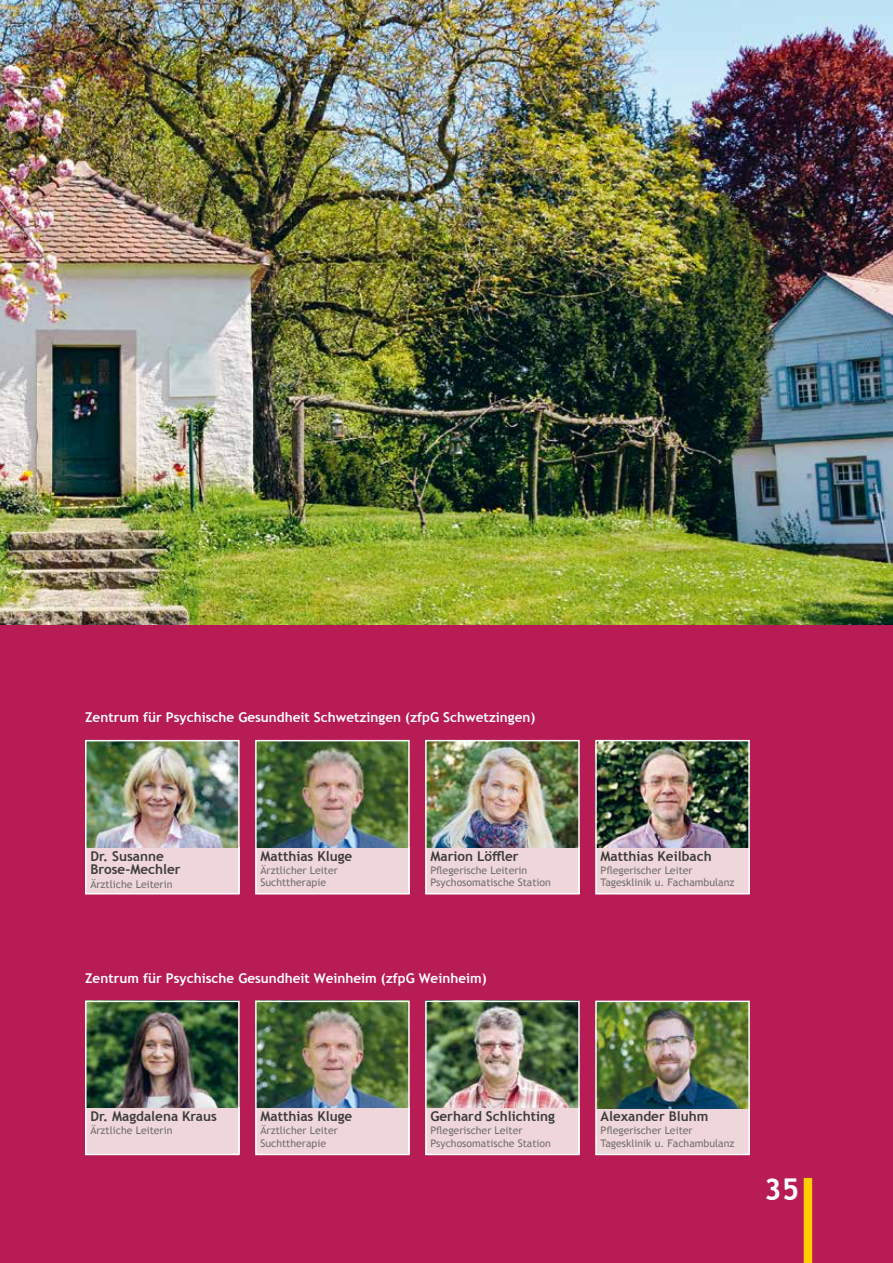
<style>
.page{position:relative;width:893px;height:1263px;background:#fff}
.page>*{position:absolute;margin:0;border:0;box-sizing:border-box;transform-origin:0 0}
.t1{font:700 30px "Trebuchet MS";color:#fff}
.t2{font:700 13.5px/13.5px "Trebuchet MS";color:#3c3c3b}
.t3{font:700 13.5px "Trebuchet MS";color:#fff}
.t4{font:10.5px/12.6px "Trebuchet MS";color:#706f6f}
</style>
<div class="page">
<img style="left:0;top:0;width:893px;height:625px">
<div style="left:0;top:625px;width:893px;height:638px;background:#b71c54"></div>
<div style="left:804px;top:1178px;width:8px;height:85px;background:#fc0"></div>
<div style="left:86px;top:847px;width:153px;height:46px;background:#efd6da"></div>
<div style="left:426px;top:847px;width:153px;height:46px;background:#efd6da"></div>
<div style="left:256px;top:847px;width:153px;height:46px;background:#efd6da"></div>
<div style="left:596px;top:847px;width:153px;height:46px;background:#efd6da"></div>
<div style="left:86px;top:1107px;width:153px;height:47px;background:#efd6da"></div>
<div style="left:426px;top:1107px;width:153px;height:47px;background:#efd6da"></div>
<div style="left:256px;top:1107px;width:153px;height:47px;background:#efd6da"></div>
<div style="left:596px;top:1107px;width:153px;height:47px;background:#efd6da"></div>
<img style="left:88px;top:743px;width:149px;height:105px">
<img style="left:428px;top:743px;width:149px;height:105px">
<img style="left:88px;top:1003px;width:149px;height:105px">
<img style="left:428px;top:1003px;width:149px;height:105px">
<img style="left:258px;top:743px;width:149px;height:105px">
<img style="left:598px;top:743px;width:149px;height:105px">
<img style="left:258px;top:1003px;width:149px;height:105px">
<img style="left:598px;top:1003px;width:149px;height:106px">
<div style="left:255px;top:740px;width:155px;height:154px;border:2px solid #fff"></div>
<div style="left:595px;top:740px;width:155px;height:154px;border:2px solid #fff"></div>
<div style="left:255px;top:1000px;width:155px;height:155px;border:2px solid #fff"></div>
<div style="left:85px;top:740px;width:155px;height:154px;border:2px solid #fff"></div>
<div style="left:425px;top:740px;width:155px;height:154px;border:2px solid #fff"></div>
<div style="left:85px;top:1000px;width:155px;height:155px;border:2px solid #fff"></div>
<div style="left:425px;top:1000px;width:155px;height:155px;border:2px solid #fff"></div>
<div style="left:595px;top:1000px;width:155px;height:155px;border:2px solid #fff"></div>
<p class="t3" style="left:85px;top:709px;width:452px">Zentrum für Psychische Gesundheit Schwetzingen (zfpG Schwetzingen)</p>
<p class="t2" style="left:90px;top:849px;width:92px">Dr. Susanne<br>Brose-Mechler</p>
<p class="t4" style="left:90px;top:878px;width:84px">Ärztliche Leiterin</p>
<p class="t2" style="left:260px;top:849px;width:93px">Matthias Kluge</p>
<p class="t4" style="left:260px;top:863px;width:79px">Ärztlicher Leiter<br>Suchttherapie</p>
<p class="t2" style="left:430px;top:849px;width:90px">Marion Löffler</p>
<p class="t4" style="left:430px;top:863px;width:122px">Pflegerische Leiterin<br>Psychosomatische Station</p>
<p class="t2" style="left:601px;top:849px;width:113px">Matthias Keilbach</p>
<p class="t4" style="left:601px;top:863px;width:135px">Pflegerischer Leiter<br>Tagesklinik u. Fachambulanz</p>
<p class="t3" style="left:85px;top:969px;width:403px">Zentrum für Psychische Gesundheit Weinheim (zfpG Weinheim)</p>
<p class="t2" style="left:90px;top:1110px;width:128px">Dr. Magdalena Kraus</p>
<p class="t4" style="left:90px;top:1124px;width:84px">Ärztliche Leiterin</p>
<p class="t2" style="left:260px;top:1110px;width:93px">Matthias Kluge</p>
<p class="t4" style="left:260px;top:1124px;width:79px">Ärztlicher Leiter<br>Suchttherapie</p>
<p class="t2" style="left:430px;top:1110px;width:126px">Gerhard Schlichting</p>
<p class="t4" style="left:430px;top:1124px;width:122px">Pflegerischer Leiter<br>Psychosomatische Station</p>
<p class="t2" style="left:601px;top:1110px;width:109px">Alexander Bluhm</p>
<p class="t4" style="left:601px;top:1124px;width:135px">Pflegerischer Leiter<br>Tagesklinik u. Fachambulanz</p>
<h1 class="t1" style="left:764px;top:1171px;width:37px">35</h1>
</div>
